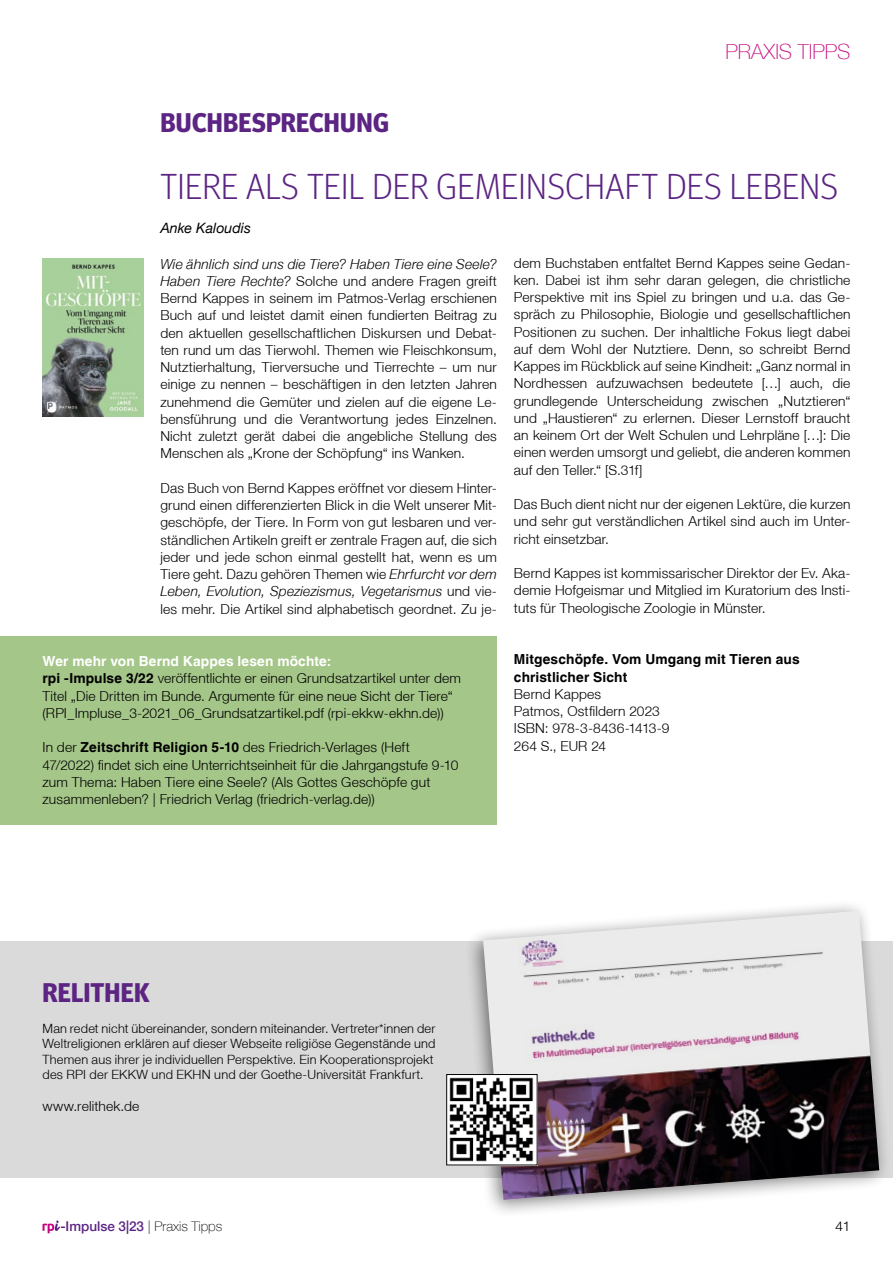
<style>
.page{position:relative;width:893px;height:1263px;background:#fff}
.page>*{position:absolute;margin:0;border:0;box-sizing:border-box;transform-origin:0 0}
.t1{font:300 36px "Meta Headline OT";letter-spacing:.01em;color:#5c2483}
.t2{font:700 27px "Meta Headline OT";letter-spacing:.01em;color:#5c2483}
.t3{font:100 21px "Helvetica Neue LT";color:#c80b7f}
.t4{font:italic 14.25px "Helvetica Neue LT";color:#000}
.t5{font:300 13.8px/17.2px "Helvetica Neue LT";letter-spacing:.01em;color:#000;text-align:justify}
.t6{font:700 13.8px/17.2px "Helvetica LT";letter-spacing:.01em;color:#000}
.t7{font:700 13.8px "Helvetica LT";letter-spacing:.01em;color:#fff}
.t8{font:500 13.5px "Helvetica Neue LT";color:#5c2483}
.t9{font:100 13.5px "Helvetica Neue LT";color:#000}
.t10{font:300 12.75px/15.3px "Helvetica Neue LT";letter-spacing:.015em;color:#000}
.s1{font-style:italic}
.s2{font-family:"Helvetica LT";font-weight:700}
.s3{font-weight:100;color:#000}
</style>
<div class="page">
<div style="left:0;top:942px;width:893px;height:236px;background:#dadada"></div>
<div style="left:0;top:636px;width:497px;height:189px;background:#a5c689"></div>
<img style="left:43px;top:258px;width:100px;height:158px">
<svg style="left:43px;top:1220px;width:17px;height:13px"></svg>
<div style="left:464px;top:898px;width:427px;height:321px;background:#000;opacity:.5"></div>
<img style="left:483px;top:911px;width:396px;height:289px">
<img style="left:448px;top:1076px;width:87px;height:87px">
<div style="left:446px;top:1074px;width:91px;height:91px;border:1px solid #000"></div>
<h2 class="t2" style="left:160px;top:107px;width:230px">BUCHBESPRECHUNG</h2>
<h3 class="t3" style="left:725px;top:40px;width:126px">PRAXIS TIPPS</h3>
<h1 class="t1" style="left:161px;top:164px;width:679px">TIERE ALS TEIL DER GEMEINSCHAFT DES LEBENS</h1>
<p class="t4" style="left:160px;top:220px;width:92px">Anke Kaloudis</p>
<p class="t5" style="left:160px;top:255px;width:338px"><span class="s1">Wie ähnlich sind uns die Tiere? Haben Tiere eine Seele?<br>Haben Tiere Rechte?</span> Solche und andere Fragen greift Bernd Kappes in seinem im Patmos-Verlag erschienen Buch auf und leistet damit einen fundierten Beitrag zu den aktuellen gesellschaftlichen Diskursen und Debat&shy;ten rund um das Tierwohl. Themen wie Fleischkonsum, Nutztierhaltung, Tierversuche und Tierrechte – um nur einige zu nennen – beschäftigen in den letzten Jahren zunehmend die Gemüter und zielen auf die eigene Le&shy;bensführung und die Verantwortung jedes Einzelnen.<br>Nicht zuletzt gerät dabei die angebliche Stellung des Menschen als „Krone der Schöpfung“ ins Wanken.</p>
<p class="t5" style="left:160px;top:479px;width:338px">Das Buch von Bernd Kappes eröffnet vor diesem Hinter&shy;grund einen differenzierten Blick in die Welt unserer Mit&shy;geschöpfe, der Tiere. In Form von gut lesbaren und ver&shy;ständlichen Artikeln greift er zentrale Fragen auf, die sich jeder und jede schon einmal gestellt hat, wenn es um Tiere geht. Dazu gehören Themen wie <span class="s1">Ehrfurcht vor dem Leben, Evolution, Speziezismus, Vegetarismus</span> und vie&shy;les mehr. Die Artikel sind alphabetisch geordnet. Zu je-</p>
<p class="t7" style="left:43px;top:653px;width:290px">Wer mehr von Bernd Kappes lesen möchte:</p>
<p class="t5" style="left:43px;top:669px;width:420px;text-align:left"><span class="s2">rpi -Impulse 3/22</span> veröffentlichte er einen Grundsatzartikel unter dem<br>Titel „Die Dritten im Bunde. Argumente für eine neue Sicht der Tiere“ (RPI_Impluse_3-2021_06_Grundsatzartikel.pdf (rpi-ekkw-ekhn.de))</p>
<p class="t5" style="left:43px;top:738px;width:417px;text-align:left">In der <span class="s2">Zeitschrift Religion 5-10</span> des Friedrich-Verlages (Heft 47/2022) findet sich eine Unterrichtseinheit für die Jahrgangstufe 9-10 zum Thema: Haben Tiere eine Seele? (Als Gottes Geschöpfe gut zusammenleben? | Friedrich Verlag (friedrich-verlag.de))</p>
<p class="t5" style="left:514px;top:254px;width:338px">dem Buchstaben entfaltet Bernd Kappes seine Gedan&shy;ken. Dabei ist ihm sehr daran gelegen, die christliche Perspektive mit ins Spiel zu bringen und u.a. das Ge&shy;spräch zu Philosophie, Biologie und gesellschaftlichen Positionen zu suchen. Der inhaltliche Fokus liegt dabei auf dem Wohl der Nutztiere. Denn, so schreibt Bernd Kappes im Rückblick auf seine Kindheit: „Ganz normal in Nordhessen aufzuwachsen bedeutete […] auch, die grundlegende Unterscheidung zwischen „Nutztieren“ und „Haustieren“ zu erlernen. Dieser Lernstoff braucht an keinem Ort der Welt Schulen und Lehrpläne […]: Die einen werden umsorgt und geliebt, die anderen kommen auf den Teller.“ [S.31f]</p>
<p class="t5" style="left:514px;top:495px;width:338px">Das Buch dient nicht nur der eigenen Lektüre, die kurzen und sehr gut verständlichen Artikel sind auch im Unter&shy;richt einsetzbar.</p>
<p class="t5" style="left:514px;top:564px;width:338px">Bernd Kappes ist kommissarischer Direktor der Ev. Aka&shy;demie Hofgeismar und Mitglied im Kuratorium des Insti&shy;tuts für Theologische Zoologie in Münster.</p>
<p class="t6" style="left:514px;top:651px;width:287px">Mitgeschöpfe. Vom Umgang mit Tieren aus christlicher Sicht</p>
<p class="t5" style="left:514px;top:685px;width:157px;text-align:left">Bernd Kappes<br>Patmos, Ostfildern 2023<br>ISBN: 978-3-8436-1413-9<br>264 S., EUR 24</p>
<h2 class="t2" style="left:43px;top:977px;width:109px">RELITHEK</h2>
<p class="t10" style="left:43px;top:1020px;width:394px">Man redet nicht übereinander, sondern miteinander. Vertreter*innen der Weltreligionen erklären auf dieser Webseite religiöse Gegenstände und Themen aus ihrer je individuellen Perspektive. Ein Kooperationsprojekt des RPI der EKKW und EKHN und der Goethe-Universität Frankfurt.</p>
<p class="t5" style="left:43px;top:1098px;width:98px">www.relithek.de</p>
<p class="t8" style="left:60px;top:1218px;width:163px">-Impulse 3|23 <span class="s3">| Praxis Tipps</span></p>
<p class="t9" style="left:835px;top:1218px;width:17px">41</p>
</div>
